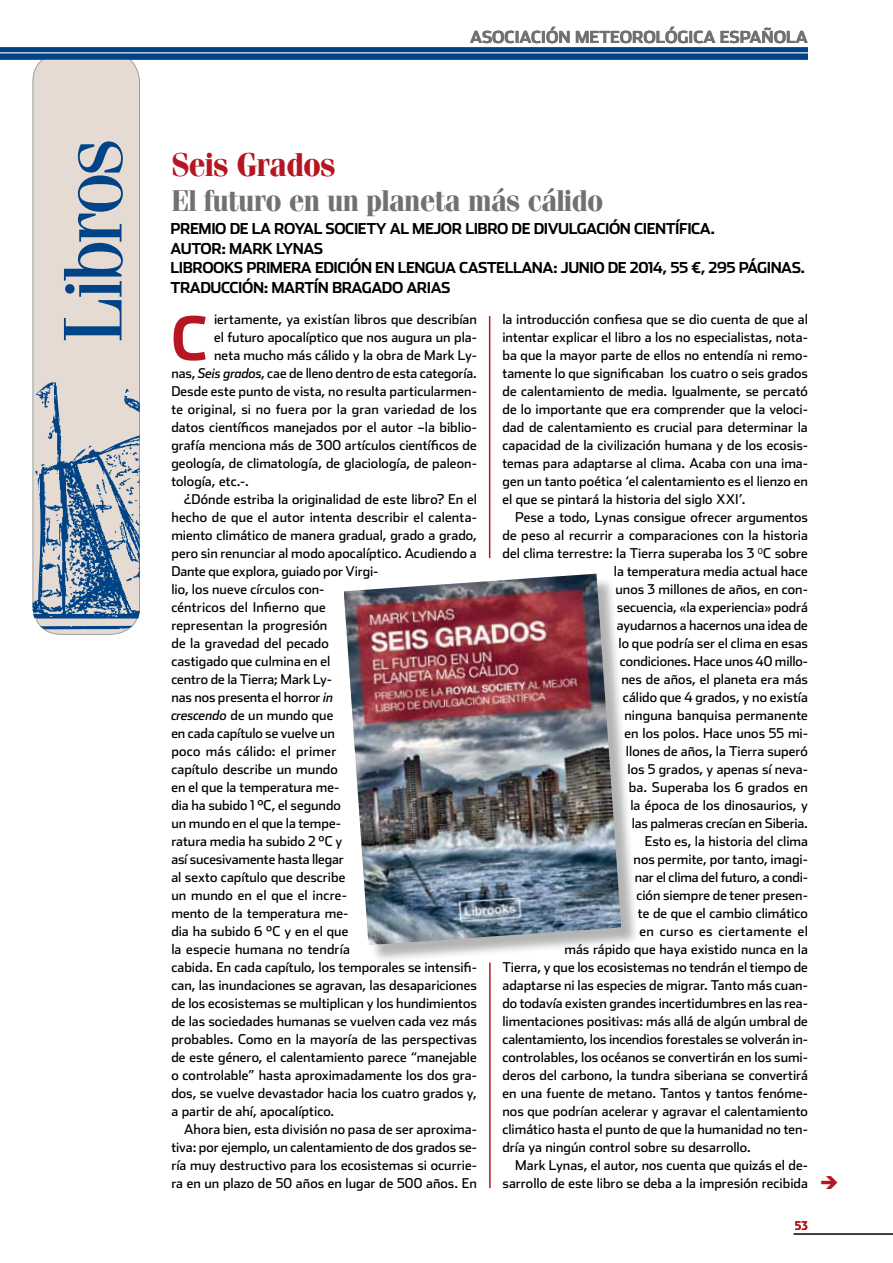
<style>
.page{position:relative;width:893px;height:1263px;background:#fff}
.page>*{position:absolute;margin:0;border:0;box-sizing:border-box;transform-origin:0 0}
.t1{font:83.25px "Fenice Std";letter-spacing:-.055em;color:#004387}
.t2{font:700 59.7px "Stainless";color:#b51621}
.t3{font:700 33px "Fenice Std";letter-spacing:-.03em;color:#b51621;scale:.95 1}
.t4{font:700 30px "Fenice Std";letter-spacing:-.03em;color:#707172;scale:.95 1}
.t5{font:700 16.5px "Stainless";color:#707172}
.t6{font:700 15px/19.5px "Stainless";letter-spacing:-.03em;color:#000}
.t7{font:13.5px/18px "Stainless";color:#000;text-align:justify}
.t8{font:13.5px "Stainless";letter-spacing:.025em;color:#000}
.t9{font:700 12px "Stainless Cond";color:#b51621}
.s1{font-style:italic}
</style>
<div class="page">
<div style="left:33px;top:53px;width:106px;height:581px;background:#e5dbd3;border-radius:29px"></div>
<div style="left:33px;top:53px;width:107px;height:582px;border:1px solid #9c9e9f;border-radius:29px"></div>
<img style="left:33px;top:382px;width:107px;height:247px">
<div style="left:0;top:47px;width:808px;height:12px;background:#004387"></div>
<hr style="left:0;top:52px;width:808px;height:1px;background:#fff">
<hr style="left:794px;top:1234px;width:99px;height:1px;background:#000">
<hr style="left:489px;top:316px;width:1px;height:242px;background:#b51621">
<div style="left:346px;top:576px;width:293px;height:387px;background:#000;opacity:.3"></div>
<img style="left:344px;top:574px;width:277px;height:371px">
<hr style="left:489px;top:962px;width:2px;height:226px;background:#b51621">
<h1 class="t1" style="left:43px;top:344px;width:208px;rotate:-90deg">Libros</h1>
<p class="t5" style="left:470px;top:27px;width:11px">ACI</p>
<p class="t5" style="left:590px;top:27px;width:12px">EO</p>
<p class="t5" style="left:470px;top:27px;width:11px">ACIASOCIACIÓN</p>
<p class="t5" style="left:575px;top:27px;width:26px">MEOETEOROLÓGICA</p>
<p class="t5" style="left:720px;top:27px;width:66px">ESPAÑOLA</p>
<h3 class="t3" style="left:171px;top:145px;width:175px">Seis Grados</h3>
<h3 class="t4" style="left:171px;top:182px;width:456px">El futuro en un planeta más cálido</h3>
<p class="t6" style="left:171px;top:219px;width:636px">Premio de la Royal Society al mejor libro de divulgación científica.<br>Autor: Mark Lynas<br>Librooks Primera edición en lengua castellana: junio de 2014, 55 €, 295 páginas.<br>Traducción: Martín Bragado Arias</p>
<h2 class="t2" style="left:171px;top:303px;width:34px">C</h2>
<p class="t7" style="left:214px;top:310px;width:264px">iertamente, ya existían libros que describían</p>
<p class="t7" style="left:214px;top:328px;width:264px">el futuro apocalíptico que nos augura un pla-</p>
<p class="t7" style="left:214px;top:346px;width:264px">neta mucho más cálido y la obra de Mark Ly-</p>
<p class="t7" style="left:171px;top:364px;width:307px">nas, <span class="s1">Seis grados</span>, cae de lleno dentro de esta categoría.</p>
<p class="t7" style="left:171px;top:382px;width:307px">Desde este punto de vista, no resulta particularmen-</p>
<p class="t7" style="left:171px;top:400px;width:307px">te original, si no fuera por la gran variedad de los</p>
<p class="t7" style="left:171px;top:418px;width:307px">datos científicos manejados por el autor –la biblio-</p>
<p class="t7" style="left:171px;top:436px;width:307px">grafía menciona más de 300 artículos científicos de</p>
<p class="t7" style="left:171px;top:454px;width:307px">geología, de climatología, de glaciología, de paleon-</p>
<p class="t7" style="left:171px;top:472px;width:79px">tología, etc.-.</p>
<p class="t7" style="left:184px;top:490px;width:294px">¿Dónde estriba la originalidad de este libro? En el</p>
<p class="t7" style="left:171px;top:508px;width:307px">hecho de que el autor intenta describir el calenta-</p>
<p class="t7" style="left:171px;top:526px;width:307px">miento climático de manera gradual, grado a grado,</p>
<p class="t7" style="left:171px;top:544px;width:307px">pero sin renunciar al modo apocalíptico. Acudiendo a</p>
<p class="t7" style="left:171px;top:562px;width:208px">Dante que explora, guiado por Virgi-</p>
<p class="t7" style="left:171px;top:580px;width:154px">lio, los nueve círculos con-</p>
<p class="t7" style="left:171px;top:598px;width:156px">céntricos del Infierno que</p>
<p class="t7" style="left:171px;top:616px;width:157px">representan la progresión</p>
<p class="t7" style="left:171px;top:634px;width:159px">de la gravedad del pecado</p>
<p class="t7" style="left:171px;top:652px;width:160px">castigado que culmina en el</p>
<p class="t7" style="left:171px;top:670px;width:162px">centro de la Tierra; Mark Ly-</p>
<p class="t7" style="left:171px;top:688px;width:163px">nas nos presenta el horror <span class="s1">in</span></p>
<p class="t7" style="left:171px;top:706px;width:163px"><span class="s1">crescendo</span> de un mundo que</p>
<p class="t7" style="left:171px;top:724px;width:165px">en cada capítulo se vuelve un</p>
<p class="t7" style="left:171px;top:742px;width:167px">poco más cálido: el primer</p>
<p class="t7" style="left:171px;top:760px;width:168px">capítulo describe un mundo</p>
<p class="t7" style="left:171px;top:778px;width:169px">en el que la temperatura me-</p>
<p class="t7" style="left:171px;top:796px;width:171px">dia ha subido 1 °C, el segundo</p>
<p class="t7" style="left:171px;top:814px;width:171px">un mundo en el que la tempe-</p>
<p class="t7" style="left:171px;top:832px;width:172px">ratura media ha subido 2 °C y</p>
<p class="t7" style="left:171px;top:850px;width:174px">así sucesivamente hasta llegar</p>
<p class="t7" style="left:171px;top:868px;width:176px">al sexto capítulo que describe</p>
<p class="t7" style="left:171px;top:886px;width:177px">un mundo en el que el incre-</p>
<p class="t7" style="left:171px;top:904px;width:178px">mento de la temperatura me-</p>
<p class="t7" style="left:171px;top:922px;width:178px">dia ha subido 6 °C y en el que</p>
<p class="t7" style="left:171px;top:940px;width:180px">la especie humana no tendría</p>
<p class="t7" style="left:171px;top:958px;width:307px">cabida. En cada capítulo, los temporales se intensifi-</p>
<p class="t7" style="left:171px;top:976px;width:307px">can, las inundaciones se agravan, las desapariciones</p>
<p class="t7" style="left:171px;top:994px;width:307px">de los ecosistemas se multiplican y los hundimientos</p>
<p class="t7" style="left:171px;top:1012px;width:307px">de las sociedades humanas se vuelven cada vez más</p>
<p class="t7" style="left:171px;top:1030px;width:307px">probables. Como en la mayoría de las perspectivas</p>
<p class="t7" style="left:171px;top:1048px;width:307px">de este género, el calentamiento parece “manejable</p>
<p class="t7" style="left:171px;top:1066px;width:307px">o controlable” hasta aproximadamente los dos gra-</p>
<p class="t7" style="left:171px;top:1084px;width:307px">dos, se vuelve devastador hacia los cuatro grados y,</p>
<p class="t7" style="left:171px;top:1102px;width:164px">a partir de ahí, apocalíptico.</p>
<p class="t7" style="left:184px;top:1120px;width:294px">Ahora bien, esta división no pasa de ser aproxima-</p>
<p class="t7" style="left:171px;top:1138px;width:307px">tiva: por ejemplo, un calentamiento de dos grados se-</p>
<p class="t7" style="left:171px;top:1156px;width:307px">ría muy destructivo para los ecosistemas si ocurrie-</p>
<p class="t7" style="left:171px;top:1174px;width:307px">ra en un plazo de 50 años en lugar de 500 años. En</p>
<p class="t7" style="left:502px;top:310px;width:307px">la introducción confiesa que se dio cuenta de que al intentar explicar el libro a los no especialistas, nota&shy;ba que la mayor parte de ellos no entendía ni remo&shy;tamente lo que significaban los cuatro o seis grados de calentamiento de media. Igualmente, se percató de lo importante que era comprender que la veloci&shy;dad de calentamiento es crucial para determinar la capacidad de la civilización humana y de los ecosis&shy;temas para adaptarse al clima. Acaba con una ima&shy;gen un tanto poética ‘el calentamiento es el lienzo en el que se pintará la historia del siglo XXI’.</p>
<p class="t7" style="left:515px;top:508px;width:294px">Pese a todo, Lynas consigue ofrecer argumentos</p>
<p class="t7" style="left:502px;top:526px;width:307px">de peso al recurrir a comparaciones con la historia</p>
<p class="t7" style="left:502px;top:544px;width:307px">del clima terrestre: la Tierra superaba los 3 <sup>0</sup>C sobre</p>
<p class="t7" style="left:614px;top:562px;width:195px">la temperatura media actual hace</p>
<p class="t7" style="left:615px;top:580px;width:194px">unos 3 millones de años, en con-</p>
<p class="t7" style="left:617px;top:598px;width:192px">secuencia, «la experiencia» podrá</p>
<p class="t7" style="left:617px;top:616px;width:193px">ayudarnos a hacernos una idea de</p>
<p class="t7" style="left:618px;top:634px;width:191px">lo que podría ser el clima en esas</p>
<p class="t7" style="left:620px;top:652px;width:190px">condiciones. Hace unos 40 millo-</p>
<p class="t7" style="left:621px;top:670px;width:188px">nes de años, el planeta era más</p>
<p class="t7" style="left:623px;top:688px;width:186px">cálido que 4 grados, y no existía</p>
<p class="t7" style="left:624px;top:706px;width:185px">ninguna banquisa permanente</p>
<p class="t7" style="left:624px;top:724px;width:185px">en los polos. Hace unos 55 mi-</p>
<p class="t7" style="left:626px;top:742px;width:184px">llones de años, la Tierra superó</p>
<p class="t7" style="left:627px;top:760px;width:182px">los 5 grados, y apenas sí neva-</p>
<p class="t7" style="left:629px;top:778px;width:180px">ba. Superaba los 6 grados en</p>
<p class="t7" style="left:630px;top:796px;width:179px">la época de los dinosaurios, y</p>
<p class="t7" style="left:632px;top:814px;width:178px">las palmeras crecían en Siberia.</p>
<p class="t7" style="left:645px;top:832px;width:165px">Esto es, la historia del clima</p>
<p class="t7" style="left:633px;top:850px;width:176px">nos permite, por tanto, imagi-</p>
<p class="t7" style="left:635px;top:868px;width:175px">nar el clima del futuro, a condi-</p>
<p class="t7" style="left:636px;top:886px;width:173px">ción siempre de tener presen-</p>
<p class="t7" style="left:638px;top:904px;width:171px">te de que el cambio climático</p>
<p class="t8" style="left:639px;top:923px;width:170px">en curso es ciertamente el</p>
<p class="t7" style="left:564px;top:940px;width:245px">más rápido que haya existido nunca en la</p>
<p class="t7" style="left:502px;top:958px;width:307px">Tierra, y que los ecosistemas no tendrán el tiempo de</p>
<p class="t7" style="left:502px;top:976px;width:307px">adaptarse ni las especies de migrar. Tanto más cuan-</p>
<p class="t7" style="left:502px;top:994px;width:307px">do todavía existen grandes incertidumbres en las rea-</p>
<p class="t7" style="left:502px;top:1012px;width:307px">limentaciones positivas: más allá de algún umbral de</p>
<p class="t7" style="left:502px;top:1030px;width:307px">calentamiento, los incendios forestales se volverán in-</p>
<p class="t7" style="left:502px;top:1048px;width:307px">controlables, los océanos se convertirán en los sumi-</p>
<p class="t7" style="left:502px;top:1066px;width:307px">deros del carbono, la tundra siberiana se convertirá</p>
<p class="t7" style="left:502px;top:1084px;width:307px">en una fuente de metano. Tantos y tantos fenóme-</p>
<p class="t7" style="left:502px;top:1102px;width:307px">nos que podrían acelerar y agravar el calentamiento</p>
<p class="t7" style="left:502px;top:1120px;width:307px">climático hasta el punto de que la humanidad no ten-</p>
<p class="t7" style="left:502px;top:1138px;width:250px">dría ya ningún control sobre su desarrollo.</p>
<p class="t7" style="left:515px;top:1156px;width:294px">Mark Lynas, el autor, nos cuenta que quizás el de-</p>
<p class="t7" style="left:502px;top:1174px;width:307px">sarrollo de este libro se deba a la impresión recibida</p>
<p class="t9" style="left:795px;top:1218px;width:14px">53</p>
</div>
